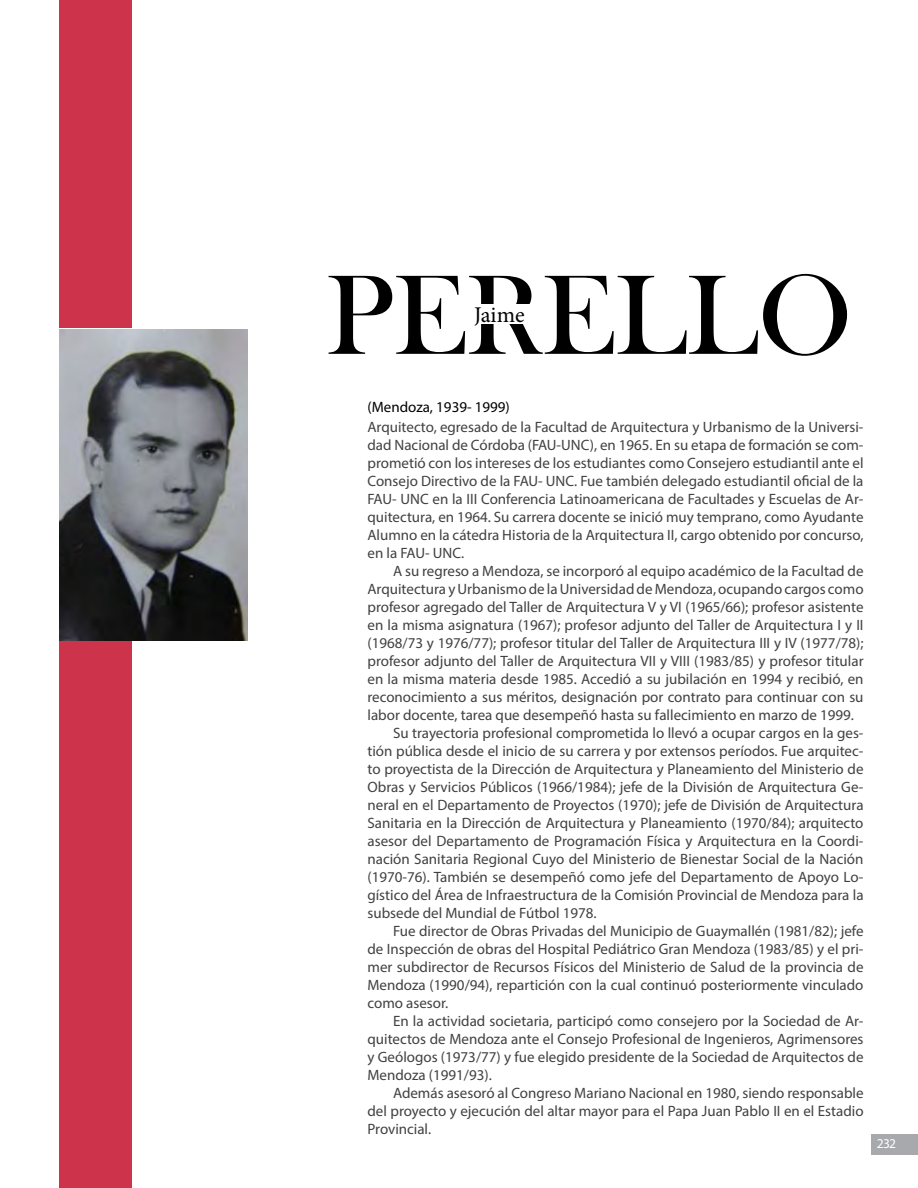
<style>
.page{position:relative;width:918px;height:1188px;background:#fff}
.page>*{position:absolute;margin:0;border:0;box-sizing:border-box;transform-origin:0 0}
.t1{font:117px "Bask Old Face";color:#000}
.t2{font:22.5px "Minion Pro";letter-spacing:-.005em;color:#000}
.t3{font:15px/18px "Myriad Pro";color:#414042;text-align:justify}
.t4{font:15px "Myriad Pro";color:#000}
.t5{font:13.5px "Myriad Pro";color:#fff}
</style>
<div class="page">
<div style="left:871px;top:1134px;width:47px;height:20px;background:#a7a9ac"></div>
<div style="left:60px;top:641px;width:72px;height:547px;background:#cd334b"></div>
<div style="left:60px;top:0;width:72px;height:328px;background:#cd334b"></div>
<img style="left:60px;top:329px;width:187px;height:312px">
<h1 class="t1" style="left:326px;top:251px;width:528px">PERELLO</h1>
<h2 class="t2" style="left:474px;top:300px;width:52px">Jaime</h2>
<p class="t4" style="left:368px;top:398px;width:144px">(Mendoza, 1939- 1999)</p>
<p class="t3" style="left:368px;top:418px;width:498px">Arquitecto, egresado de la Facultad de Arquitectura y Urbanismo de la Universi&shy;dad Nacional de Córdoba (FAU-UNC), en 1965. En su etapa de formación se com&shy;prometió con los intereses de los estudiantes como Consejero estudiantil ante el Consejo Directivo de la FAU- UNC. Fue también delegado estudiantil oficial de la FAU- UNC en la III Conferencia Latinoamericana de Facultades y Escuelas de Ar&shy;quitectura, en 1964. Su carrera docente se inició muy temprano, como Ayudante Alumno en la cátedra Historia de la Arquitectura II, cargo obtenido por concurso, en la FAU- UNC.</p>
<p class="t3" style="left:393px;top:562px;width:472px">A su regreso a Mendoza, se incorporó al equipo académico de la Facultad de</p>
<p class="t3" style="left:368px;top:580px;width:498px">Arquitectura y Urbanismo de la Universidad de Mendoza, ocupando cargos como</p>
<p class="t3" style="left:368px;top:598px;width:498px">profesor agregado del Taller de Arquitectura V y VI (1965/66); profesor asistente</p>
<p class="t3" style="left:368px;top:616px;width:498px">en la misma asignatura (1967); profesor adjunto del Taller de Arquitectura I y II</p>
<p class="t3" style="left:368px;top:634px;width:498px">(1968/73 y 1976/77); profesor titular del Taller de Arquitectura III y IV (1977/78);</p>
<p class="t3" style="left:368px;top:652px;width:498px">profesor adjunto del Taller de Arquitectura VII y VIII (1983/85) y profesor titular</p>
<p class="t3" style="left:368px;top:670px;width:498px">en la misma materia desde 1985. Accedió a su jubilación en 1994 y recibió, en</p>
<p class="t3" style="left:368px;top:688px;width:498px">reconocimiento a sus méritos, designación por contrato para continuar con su</p>
<p class="t3" style="left:368px;top:706px;width:488px">labor docente, tarea que desempeñó hasta su fallecimiento en marzo de 1999.</p>
<p class="t3" style="left:393px;top:724px;width:472px">Su trayectoria profesional comprometida lo llevó a ocupar cargos en la ges-</p>
<p class="t3" style="left:368px;top:742px;width:498px">tión pública desde el inicio de su carrera y por extensos períodos. Fue arquitec-</p>
<p class="t3" style="left:368px;top:760px;width:498px">to proyectista de la Dirección de Arquitectura y Planeamiento del Ministerio de</p>
<p class="t3" style="left:368px;top:778px;width:498px">Obras y Servicios Públicos (1966/1984); jefe de la División de Arquitectura Ge-</p>
<p class="t3" style="left:368px;top:796px;width:498px">neral en el Departamento de Proyectos (1970); jefe de División de Arquitectura</p>
<p class="t3" style="left:368px;top:814px;width:498px">Sanitaria en la Dirección de Arquitectura y Planeamiento (1970/84); arquitecto</p>
<p class="t3" style="left:368px;top:832px;width:498px">asesor del Departamento de Programación Física y Arquitectura en la Coordi-</p>
<p class="t3" style="left:368px;top:850px;width:498px">nación Sanitaria Regional Cuyo del Ministerio de Bienestar Social de la Nación</p>
<p class="t3" style="left:368px;top:868px;width:498px">(1970-76). También se desempeñó como jefe del Departamento de Apoyo Lo-</p>
<p class="t3" style="left:368px;top:886px;width:498px">gístico del Área de Infraestructura de la Comisión Provincial de Mendoza para la</p>
<p class="t3" style="left:368px;top:904px;width:231px">subsede del Mundial de Fútbol 1978.</p>
<p class="t3" style="left:393px;top:922px;width:472px">Fue director de Obras Privadas del Municipio de Guaymallén (1981/82); jefe</p>
<p class="t3" style="left:368px;top:940px;width:498px">de Inspección de obras del Hospital Pediátrico Gran Mendoza (1983/85) y el pri-</p>
<p class="t3" style="left:368px;top:958px;width:498px">mer subdirector de Recursos Físicos del Ministerio de Salud de la provincia de</p>
<p class="t3" style="left:368px;top:976px;width:498px">Mendoza (1990/94), repartición con la cual continuó posteriormente vinculado</p>
<p class="t3" style="left:368px;top:994px;width:82px">como asesor.</p>
<p class="t3" style="left:393px;top:1012px;width:472px">En la actividad societaria, participó como consejero por la Sociedad de Ar-</p>
<p class="t3" style="left:368px;top:1030px;width:498px">quitectos de Mendoza ante el Consejo Profesional de Ingenieros, Agrimensores</p>
<p class="t3" style="left:368px;top:1048px;width:498px">y Geólogos (1973/77) y fue elegido presidente de la Sociedad de Arquitectos de</p>
<p class="t3" style="left:368px;top:1066px;width:126px">Mendoza (1991/93).</p>
<p class="t3" style="left:393px;top:1084px;width:472px">Además asesoró al Congreso Mariano Nacional en 1980, siendo responsable</p>
<p class="t3" style="left:368px;top:1102px;width:498px">del proyecto y ejecución del altar mayor para el Papa Juan Pablo II en el Estadio</p>
<p class="t3" style="left:368px;top:1120px;width:65px">Provincial.</p>
<p class="t5" style="left:877px;top:1136px;width:21px">232</p>
</div>
